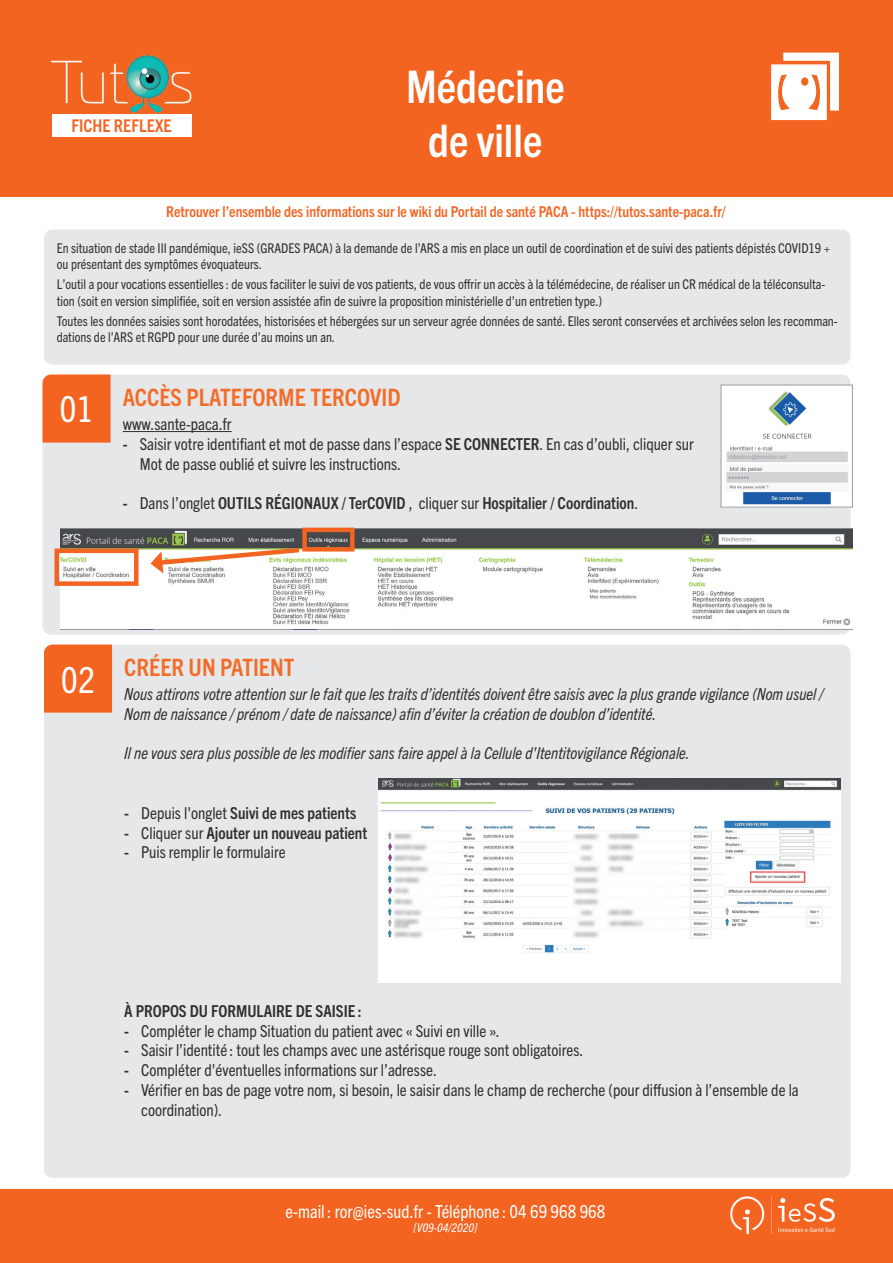
<style>
.page{position:relative;width:893px;height:1263px;background:#fff}
.page>*{position:absolute;margin:0;border:0;box-sizing:border-box;transform-origin:0 0}
.t1{font:700 condensed 45px/54px "Trade Gothic Next LT Pro";color:#fff;text-align:center}
.t2{font:condensed 36px "Trade Gothic Next LT Pro";color:#fff}
.t3{font:700 condensed 24px "Trade Gothic Next LT Pro";color:#f36c28}
.t4{font:condensed 18px "Trade Gothic Next LT Pro";color:#fff}
.t5{font:700 condensed 17.55px "Trade Gothic Next LT Pro";color:#f36421}
.t6{font:condensed 16.5px/19.8px "Trade Gothic Next LT Pro";color:#312f30}
.t7{font:italic condensed 16.5px/19.8px "Trade Gothic Next LT Pro";color:#312f30}
.t8{font:700 condensed 16.5px "Trade Gothic Next LT Pro";color:#312f30}
.t9{font:700 condensed 15px "Trade Gothic Next LT Pro";color:#f36421}
.t10{font:condensed 13.5px/16.2px "Trade Gothic Next LT Pro";color:#312f30}
.t11{font:italic condensed 12px "Trade Gothic Next LT Pro";color:#fff}
.s1{font-weight:700}
.s2{font-weight:400}
</style>
<div class="page">
<div style="left:0;top:0;width:893px;height:197px;background:#f36421"></div>
<svg style="left:771px;top:53px;width:68px;height:67px"></svg>
<div style="left:0;top:1189px;width:893px;height:74px;background:#f36421"></div>
<img style="left:730px;top:1196px;width:105px;height:39px">
<div style="left:52px;top:114px;width:139px;height:22px;background:#fff"></div>
<img style="left:51px;top:55px;width:141px;height:58px">
<div style="left:44px;top:644px;width:806px;height:534px;background:#e6e7e9;border-radius:9px"></div>
<div style="left:44px;top:230px;width:806px;height:135px;background:#e6e7e9;border-radius:9px"></div>
<div style="left:44px;top:644px;width:68px;height:69px;background:#f36421"></div>
<img style="left:378px;top:779px;width:463px;height:204px">
<div style="left:43px;top:374px;width:807px;height:261px;background:#e6e7e9;border-radius:9px"></div>
<hr style="left:123px;top:431px;width:109px;height:1px;background:#312f30">
<div style="left:43px;top:374px;width:68px;height:69px;background:#f36421"></div>
<img style="left:723px;top:387px;width:127px;height:118px">
<div style="left:721px;top:385px;width:132px;height:122px;border:1px solid #999b9e"></div>
<img style="left:61px;top:528px;width:792px;height:102px">
<div style="left:55px;top:548px;width:84px;height:38px;border:4px solid #f36421"></div>
<div style="left:302px;top:528px;width:53px;height:23px;border:4px solid #f36421"></div>
<svg style="left:151px;top:545px;width:153px;height:28px;background:#dbc5b1"></svg>
<p class="t5" style="left:71px;top:114px;width:102px">FICHE REFLEXE</p>
<h1 class="t1" style="left:406px;top:57px;width:160px">Médecine de ville</h1>
<p class="t9" style="left:166px;top:201px;width:561px">Retrouver l’ensemble des informations sur le wiki du Portail de santé PACA - https://tutos.sante-paca.fr/</p>
<p class="t10" style="left:57px;top:239px;width:775px">En situation de stade III pandémique, ieSS (GRADES PACA) à la demande de l’ARS a mis en place un outil de coordination et de suivi des patients dépistés COVID19 + ou présentant des symptômes évoquateurs.</p>
<p class="t10" style="left:57px;top:275px;width:770px">L’outil a pour vocations essentielles : de vous faciliter le suivi de vos patients, de vous offrir un accès à la télémédecine, de réaliser un CR médical de la téléconsulta&shy;tion (soit en version simplifiée, soit en version assistée afin de suivre la proposition ministérielle d’un entretien type.)</p>
<p class="t10" style="left:57px;top:312px;width:782px">Toutes les données saisies sont horodatées, historisées et hébergées sur un serveur agrée données de santé. Elles seront conservées et archivées selon les recomman&shy;dations de l’ARS et RGPD pour une durée d’au moins un an.</p>
<h2 class="t2" style="left:59px;top:385px;width:36px">01</h2>
<h3 class="t3" style="left:123px;top:381px;width:279px">ACCÈS PLATEFORME TERCOVID</h3>
<p class="t6" style="left:123px;top:413px;width:110px">www.sante-paca.fr</p>
<p class="t6" style="left:140px;top:433px;width:555px;text-indent:-17px"><span class="s1">-</span> Saisir votre identifiant et mot de passe dans l’espace <span class="s1">SE CONNECTER</span>. En cas d’oubli, cliquer sur<br>Mot de passe oublié et suivre les instructions.</p>
<p class="t8" style="left:123px;top:492px;width:517px">- <span class="s2">Dans l’onglet</span> OUTILS RÉGIONAUX / TerCOVID <span class="s2">, cliquer sur</span> Hospitalier / Coordination<span class="s2">.</span></p>
<h2 class="t2" style="left:61px;top:655px;width:36px">02</h2>
<h3 class="t3" style="left:124px;top:651px;width:172px">CRÉER UN PATIENT</h3>
<p class="t7" style="left:124px;top:683px;width:700px">Nous attirons votre attention sur le fait que les traits d’identités doivent être saisis avec la plus grande vigilance (Nom usuel /<br>Nom de naissance / prénom / date de naissance) afin d’éviter la création de doublon d’identité.</p>
<p class="t7" style="left:124px;top:742px;width:567px">Il ne vous sera plus possible de les modifier sans faire appel à la Cellule d'Itentitovigilance Régionale.</p>
<p class="t8" style="left:124px;top:801px;width:234px">- <span class="s2">Depuis l'onglet</span> Suivi de mes patients</p>
<p class="t8" style="left:124px;top:821px;width:245px">- <span class="s2">Cliquer sur</span> Ajouter un nouveau patient</p>
<p class="t6" style="left:124px;top:841px;width:163px"><span class="s1">-</span> Puis remplir le formulaire</p>
<p class="t8" style="left:124px;top:999px;width:239px">À PROPOS DU FORMULAIRE DE SAISIE :</p>
<p class="t6" style="left:124px;top:1020px;width:377px"><span class="s1">-</span> Compléter le champ Situation du patient avec « Suivi en ville ».</p>
<p class="t6" style="left:124px;top:1039px;width:461px"><span class="s1">-</span> Saisir l’identité : tout les champs avec une astérisque rouge sont obligatoires.</p>
<p class="t6" style="left:124px;top:1059px;width:314px"><span class="s1">-</span> Compléter d'éventuelles informations sur l’adresse.</p>
<p class="t6" style="left:141px;top:1079px;width:659px;text-indent:-17px"><span class="s1">-</span> Vérifier en bas de page votre nom, si besoin, le saisir dans le champ de recherche (pour diffusion à l’ensemble de la coordination).</p>
<h3 class="t4" style="left:286px;top:1199px;width:321px">e-mail : ror@ies-sud.fr - Téléphone : 04 69 968 968</h3>
<p class="t11" style="left:414px;top:1220px;width:65px">[V09-04/2020]</p>
</div>
